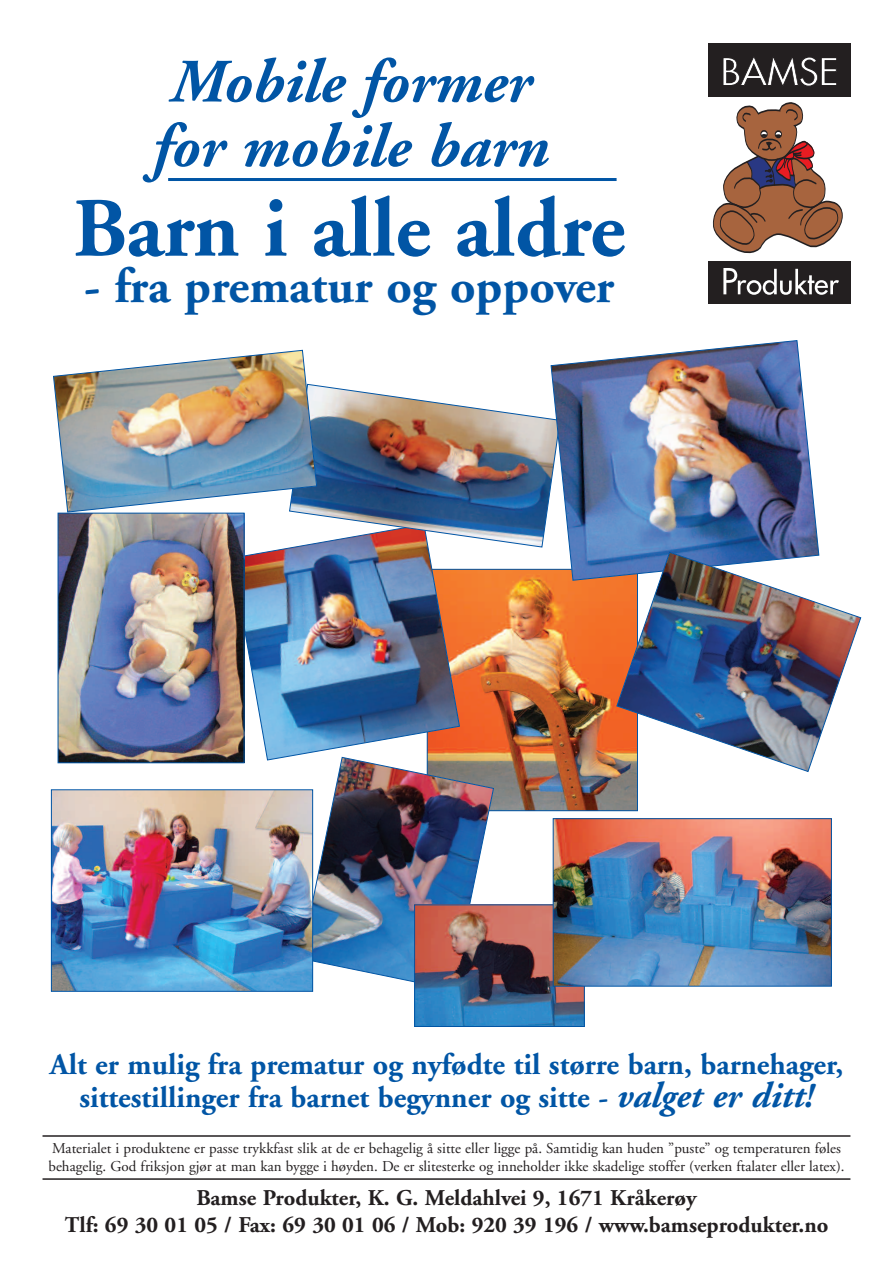
<style>
.page{position:relative;width:893px;height:1263px;background:#fff}
.page>*{position:absolute;margin:0;border:0;box-sizing:border-box;transform-origin:0 0}
.t1{font:700 84px "Adobe Garamond";color:#0155a5}
.t2{font:italic 700 61.5px/64.5px "Adobe Garamond";color:#0155a5}
.t3{font:700 49.5px "Adobe Garamond";color:#0155a5}
.t4{font:700 30px/33px "Adobe Garamond";color:#0155a5;text-align:center}
.t5{font:700 22.5px/27px "Adobe Garamond";color:#231f20;text-align:center}
.t6{font:15px/18px "Adobe Garamond";color:#231f20}
.s1{font-style:italic;font-size:36px}
</style>
<div class="page">
<img style="left:460px;top:571px;width:176px;height:238px">
<img style="left:313px;top:756px;width:181px;height:234px">
<img style="left:244px;top:548px;width:216px;height:213px">
<img style="left:53px;top:791px;width:258px;height:199px">
<div style="left:51px;top:789px;width:262px;height:203px;border:1px solid #0155a5"></div>
<div style="left:708px;top:44px;width:142px;height:53px;background:#231f20"></div>
<div style="left:708px;top:262px;width:142px;height:42px;background:#231f20"></div>
<svg style="left:723px;top:57px;width:114px;height:29px"></svg>
<svg style="left:723px;top:268px;width:116px;height:27px"></svg>
<svg style="left:712px;top:102px;width:131px;height:151px"></svg>
<hr style="left:43px;top:1178px;width:807px;height:2px;background:#231f20">
<hr style="left:43px;top:1135px;width:807px;height:2px;background:#231f20">
<hr style="left:168px;top:178px;width:449px;height:3px;background:#0155a5">
<img style="left:550px;top:340px;width:269px;height:241px">
<img style="left:60px;top:548px;width:182px;height:213px">
<div style="left:58px;top:513px;width:186px;height:250px;border:1px solid #0155a5"></div>
<img style="left:53px;top:349px;width:508px;height:199px">
<img style="left:616px;top:551px;width:246px;height:221px">
<img style="left:416px;top:906px;width:167px;height:119px">
<div style="left:414px;top:904px;width:171px;height:123px;border:1px solid #0155a5"></div>
<img style="left:555px;top:820px;width:275px;height:164px">
<div style="left:553px;top:818px;width:279px;height:168px;border:1px solid #0155a5"></div>
<h2 class="t2" style="left:153px;top:55px;width:398px">Mobile former for mobile barn</h2>
<h1 class="t1" style="left:73px;top:195px;width:553px">Barn i alle aldre</h1>
<h3 class="t3" style="left:84px;top:267px;width:532px">- fra prematur og oppover</h3>
<h3 class="t4" style="left:50px;top:1050px;width:795px">Alt er mulig fra prematur og nyfødte til større barn, barnehager, sittestillinger fra barnet begynner og sitte - <span class="s1">valget er ditt!</span></h3>
<p class="t6" style="left:49px;top:1141px;width:798px">Materialet i produktene er passe trykkfast slik at de er behagelig å sitte eller ligge på. Samtidig kan huden ”puste” og temperaturen føles behagelig. God friksjon gjør at man kan bygge i høyden. De er slitesterke og inneholder ikke skadelige stoffer (verken ftalater eller latex).</p>
<h3 class="t5" style="left:65px;top:1186px;width:765px">Bamse Produkter, K. G. Meldahlvei 9, 1671 Kråkerøy<br>Tlf: 69 30 01 05 / Fax: 69 30 01 06 / Mob: 920 39 196 / www.bamseprodukter.no</h3>
</div>
